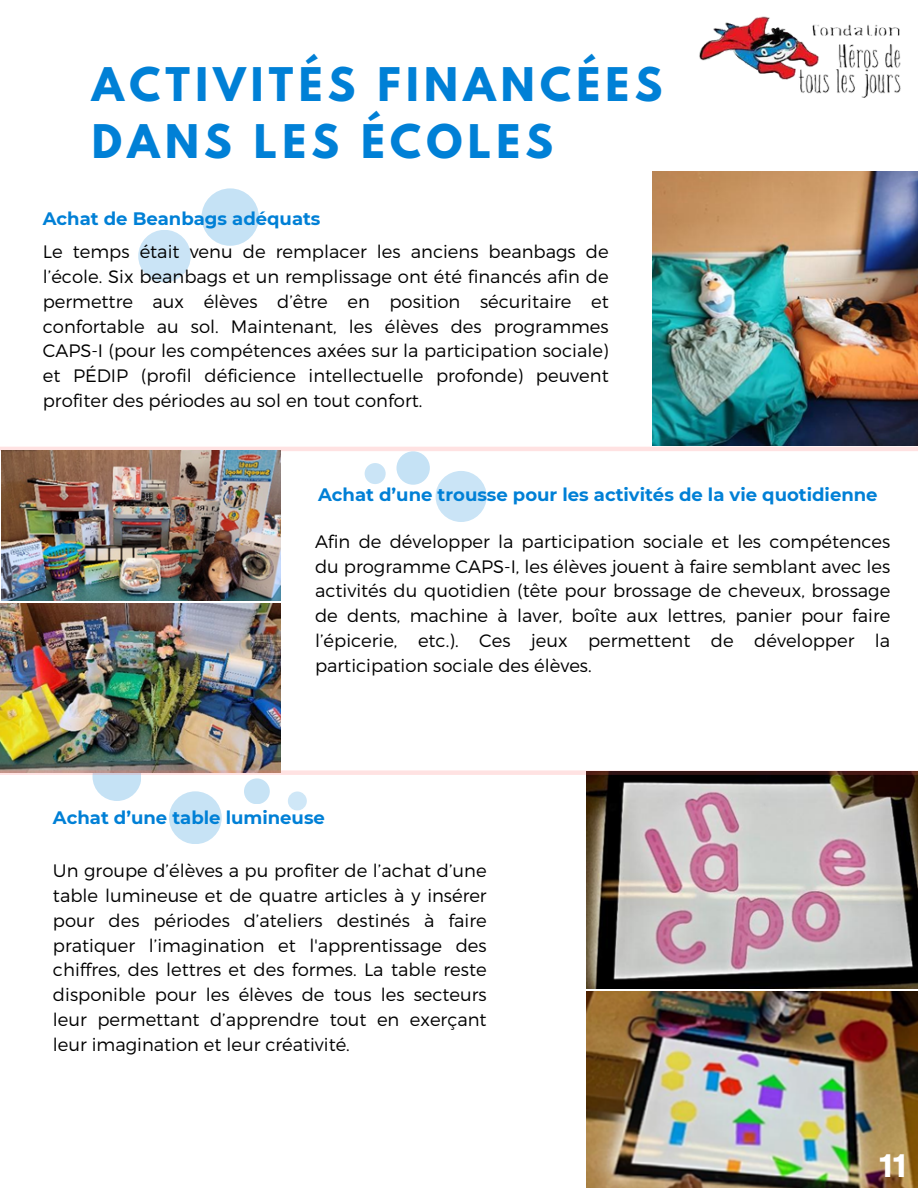
<style>
.page{position:relative;width:918px;height:1188px;background:#fff}
.page>*{position:absolute;margin:0;border:0;box-sizing:border-box;transform-origin:0 0}
.t1{font:700 41.1px/57.3px "League Spartan";letter-spacing:.13em;color:#0080d6}
.t2{font:700 33.9px "Atkinson Hyperlegible";color:#fff}
.t3{font:300 18px/24.8px "Montserrat";color:#000;text-align:justify}
.t4{font:700 18px "Montserrat";color:#0080d6}
</style>
<div class="page">
<img style="left:699px;top:16px;width:202px;height:82px">
<div style="left:396px;top:451px;width:34px;height:34px;background:#c5e2f5;border-radius:50%"></div>
<hr style="left:0;top:447px;width:918px;height:4px;background:#ffe2e2">
<div style="left:92px;top:752px;width:49px;height:49px;background:#c5e2f5;border-radius:50%"></div>
<div style="left:169px;top:791px;width:53px;height:53px;background:#c7e3f5;border-radius:50%"></div>
<div style="left:138px;top:230px;width:53px;height:52px;background:#cae4f6;border-radius:50%"></div>
<div style="left:436px;top:471px;width:51px;height:51px;background:#cae4f6;border-radius:50%"></div>
<div style="left:201px;top:188px;width:58px;height:58px;background:#c5e2f5;border-radius:50%"></div>
<div style="left:244px;top:778px;width:26px;height:26px;background:#c7e3f5;border-radius:50%"></div>
<img style="left:653px;top:172px;width:264px;height:273px">
<div style="left:365px;top:463px;width:21px;height:21px;background:#cae4f6;border-radius:50%"></div>
<img style="left:1px;top:450px;width:279px;height:150px">
<img style="left:0;top:604px;width:280px;height:166px">
<img style="left:586px;top:775px;width:332px;height:213px">
<svg style="left:0;top:770px;width:918px;height:5px;background:#b79996"></svg>
<img style="left:586px;top:992px;width:332px;height:196px">
<svg style="left:288px;top:791px;width:19px;height:20px"></svg>
<h1 class="t1" style="left:92px;top:61px;width:572px">ACTIVITÉS FINANCÉES<br>DANS LES ÉCOLES</h1>
<p class="t4" style="left:43px;top:207px;width:279px">Achat de Beanbags adéquats</p>
<h2 class="t3" style="left:43px;top:239px;width:567px">Le temps était venu de remplacer les anciens beanbags de l’école. Six beanbags et un remplissage ont été financés afin de permettre aux élèves d’être en position sécuritaire et confortable au sol. Maintenant, les élèves des programmes CAPS-I (pour les compétences axées sur la participation sociale) et PÉDIP (profil déficience intellectuelle profonde) peuvent profiter des périodes au sol en tout confort.</h2>
<p class="t4" style="left:318px;top:484px;width:561px">Achat d’une trousse pour les activités de la vie quotidienne</p>
<p class="t3" style="left:315px;top:528px;width:577px">Afin de développer la participation sociale et les compétences du programme CAPS-I, les élèves jouent à faire semblant avec les activités du quotidien (tête pour brossage de cheveux, brossage de dents, machine à laver, boîte aux lettres, panier pour faire l’épicerie, etc.). Ces jeux permettent de développer la participation sociale des élèves.</p>
<p class="t4" style="left:53px;top:807px;width:273px">Achat d’une table lumineuse</p>
<h2 class="t3" style="left:53px;top:858px;width:435px">Un groupe d’élèves a pu profiter de l’achat d’une table lumineuse et de quatre articles à y insérer pour des périodes d’ateliers destinés à faire pratiquer l’imagination et l'apprentissage des chiffres, des lettres et des formes. La table reste disponible pour les élèves de tous les secteurs leur permettant d’apprendre tout en exerçant leur imagination et leur créativité.</h2>
<p class="t2" style="left:878px;top:1145px;width:30px">11</p>
</div>
